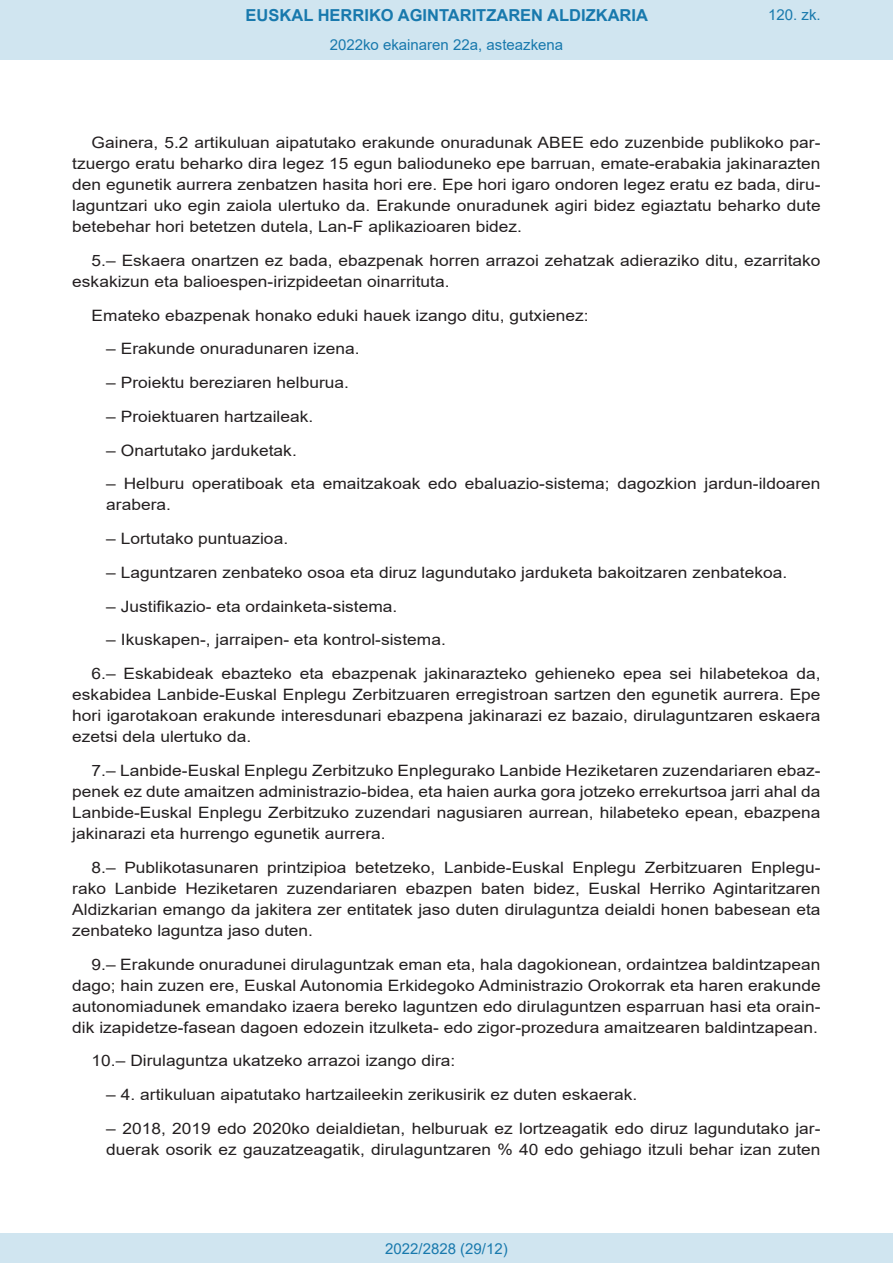
<style>
.page{position:relative;width:893px;height:1263px;background:#fff}
.page>*{position:absolute;margin:0;border:0;box-sizing:border-box;transform-origin:0 0}
.t1{font:700 16.5px "Arial";color:#1879ad}
.BOPVDetalle{font:15.6px/21px "Arial";color:#231f20;text-align:justify;scale:1.11 1}
.BOPVDetalle1{font:15.6px/21px "Arial";color:#231f20;scale:1.11 1}
.Paginacion_Centro{font:15px "Arial";color:#1879ad}
</style>
<div class="page">
<div style="left:0;top:0;width:893px;height:60px;background:#d0e5f0"></div>
<div style="left:0;top:1233px;width:893px;height:30px;background:#d0e5f0"></div>
<p class="t1" style="left:246px;top:3px;width:404px">EUSKAL HERRIKO AGINTARITZAREN ALDIZKARIA</p>
<p class="Paginacion_Centro" style="left:330px;top:35px;width:235px">2022ko ekainaren 22a, asteazkena</p>
<p class="Paginacion_Centro" style="left:768px;top:5px;width:54px">120. zk.</p>
<p class="BOPVDetalle" style="left:72px;top:132px;width:676px;text-indent:19px">Gainera, 5.2 artikuluan aipatutako erakunde onuradunak ABEE edo zuzenbide publikoko par&shy;tzuergo eratu beharko dira legez 15 egun balioduneko epe barruan, emate-erabakia jakinarazten den egunetik aurrera zenbatzen hasita hori ere. Epe hori igaro ondoren legez eratu ez bada, diru&shy;laguntzari uko egin zaiola ulertuko da. Erakunde onuradunek agiri bidez egiaztatu beharko dute betebehar hori betetzen dutela, Lan-F aplikazioaren bidez.</p>
<p class="BOPVDetalle" style="left:72px;top:250px;width:676px;text-indent:19px">5.– Eskaera onartzen ez bada, ebazpenak horren arrazoi zehatzak adieraziko ditu, ezarritako eskakizun eta balioespen-irizpideetan oinarrituta.</p>
<p class="BOPVDetalle" style="left:92px;top:305px;width:449px">Emateko ebazpenak honako eduki hauek izango ditu, gutxienez:</p>
<p class="BOPVDetalle1" style="left:106px;top:338px;width:230px">– Erakunde onuradunaren izena.</p>
<p class="BOPVDetalle1" style="left:106px;top:372px;width:220px">– Proiektu bereziaren helburua.</p>
<p class="BOPVDetalle1" style="left:106px;top:406px;width:188px">– Proiektuaren hartzaileak.</p>
<p class="BOPVDetalle1" style="left:106px;top:440px;width:173px">– Onartutako jarduketak.</p>
<p class="BOPVDetalle1" style="left:106px;top:473px;width:645px">– Helburu operatiboak eta emaitzakoak edo ebaluazio-sistema; dagozkion jardun-ildoaren arabera.</p>
<p class="BOPVDetalle1" style="left:106px;top:528px;width:165px">– Lortutako puntuazioa.</p>
<p class="BOPVDetalle1" style="left:106px;top:562px;width:615px">– Laguntzaren zenbateko osoa eta diruz lagundutako jarduketa bakoitzaren zenbatekoa.</p>
<p class="BOPVDetalle1" style="left:106px;top:596px;width:264px">– Justifikazio- eta ordainketa-sistema.</p>
<p class="BOPVDetalle1" style="left:106px;top:629px;width:307px">– Ikuskapen-, jarraipen- eta kontrol-sistema.</p>
<p class="BOPVDetalle" style="left:72px;top:663px;width:676px;text-indent:19px">6.– Eskabideak ebazteko eta ebazpenak jakinarazteko gehieneko epea sei hilabetekoa da, eskabidea Lanbide-Euskal Enplegu Zerbitzuaren erregistroan sartzen den egunetik aurrera. Epe hori igarotakoan erakunde interesdunari ebazpena jakinarazi ez bazaio, dirulaguntzaren eskaera ezetsi dela ulertuko da.</p>
<p class="BOPVDetalle" style="left:72px;top:760px;width:676px;text-indent:19px">7.– Lanbide-Euskal Enplegu Zerbitzuko Enplegurako Lanbide Heziketaren zuzendariaren ebaz&shy;penek ez dute amaitzen administrazio-bidea, eta haien aurka gora jotzeko errekurtsoa jarri ahal da Lanbide-Euskal Enplegu Zerbitzuko zuzendari nagusiaren aurrean, hilabeteko epean, ebazpena jakinarazi eta hurrengo egunetik aurrera.</p>
<p class="BOPVDetalle" style="left:72px;top:857px;width:676px;text-indent:19px">8.– Publikotasunaren printzipioa betetzeko, Lanbide-Euskal Enplegu Zerbitzuaren Enplegu&shy;rako Lanbide Heziketaren zuzendariaren ebazpen baten bidez, Euskal Herriko Agintaritzaren Aldizkarian emango da jakitera zer entitatek jaso duten dirulaguntza deialdi honen babesean eta zenbateko laguntza jaso duten.</p>
<p class="BOPVDetalle" style="left:72px;top:953px;width:676px;text-indent:19px">9.– Erakunde onuradunei dirulaguntzak eman eta, hala dagokionean, ordaintzea baldintzapean dago; hain zuzen ere, Euskal Autonomia Erkidegoko Administrazio Orokorrak eta haren erakunde autonomiadunek emandako izaera bereko laguntzen edo dirulaguntzen esparruan hasi eta orain&shy;dik izapidetze-fasean dagoen edozein itzulketa- edo zigor-prozedura amaitzearen baldintzapean.</p>
<p class="BOPVDetalle" style="left:92px;top:1050px;width:329px">10.– Dirulaguntza ukatzeko arrazoi izango dira:</p>
<p class="BOPVDetalle1" style="left:106px;top:1084px;width:480px">– 4. artikuluan aipatutako hartzaileekin zerikusirik ez duten eskaerak.</p>
<p class="BOPVDetalle1" style="left:106px;top:1118px;width:645px">– 2018, 2019 edo 2020ko deialdietan, helburuak ez lortzeagatik edo diruz lagundutako jar&shy;duerak osorik ez gauzatzeagatik, dirulaguntzaren % 40 edo gehiago itzuli behar izan zuten</p>
<p class="Paginacion_Centro" style="left:385px;top:1238px;width:124px">2022/2828 (29/12)</p>
</div>
